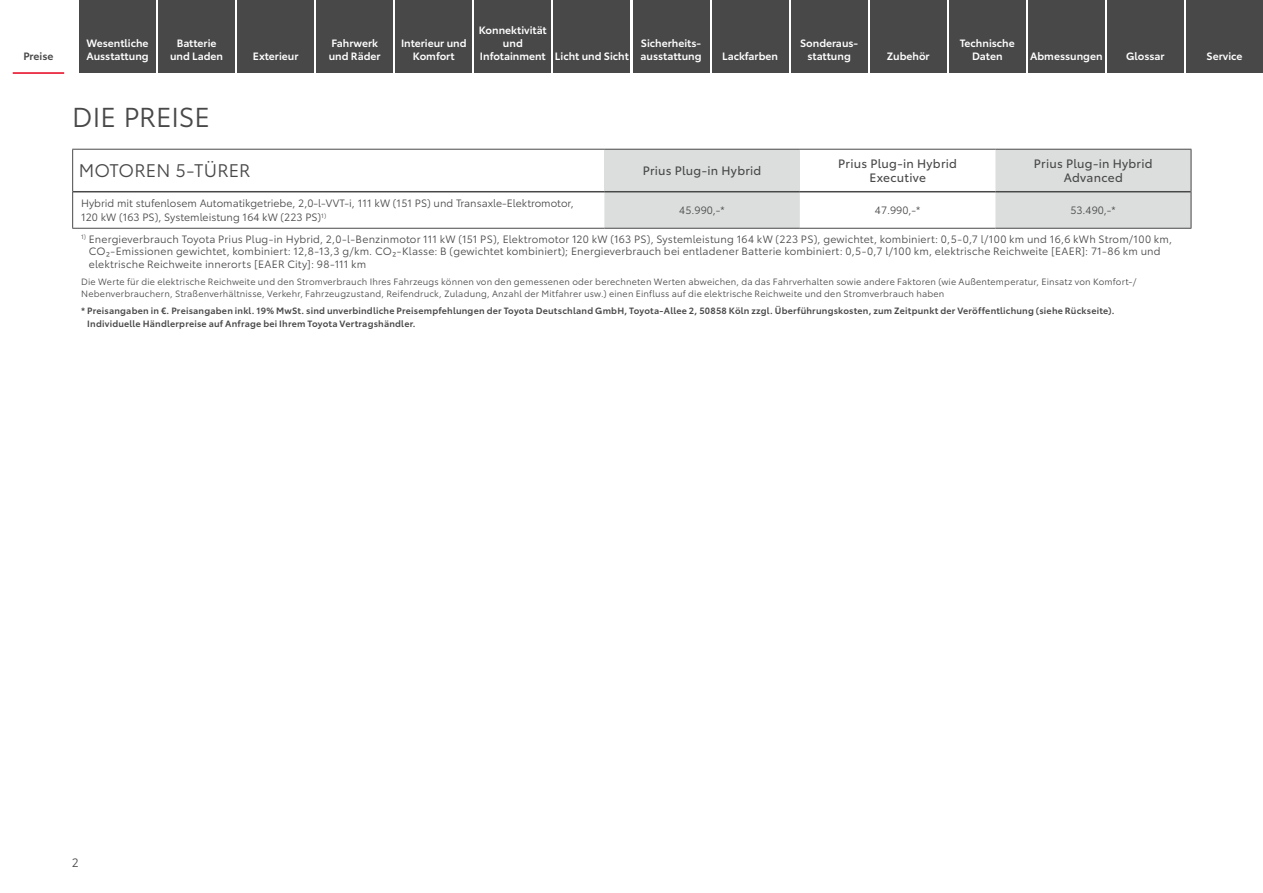
<style>
.page{position:relative;width:1263px;height:893px;background:#fff}
.page>*{position:absolute;margin:0;border:0;box-sizing:border-box;transform-origin:0 0}
.t1{font:27px "Toyota Type";letter-spacing:-.005em;color:#474847}
._1_Kopfzeile_Links{font:18px "Toyota Type";letter-spacing:.005em;color:#474847}
._1_Kopfzeile_mittig_b{font:12px/14.4px "Toyota Type";letter-spacing:.02em;color:#474847;text-align:center}
.t2{font:12px "Toyota Type";color:#474847}
._1_Fußzeile_Energie{font:10.5px/12.6px "Toyota Type";letter-spacing:.015em;color:#474847}
.t3{font:600 10.5px/12.6px "Toyota Type";color:#fff}
._1_Inhalt_GREP{font:10.5px/14.7px "Toyota Type";color:#474847}
._1_Inhalt_mittig_PREIS{font:10.5px "Toyota Type";color:#474847}
._1_Verlinkung_aktuell{font:600 10.5px "Toyota Type";color:#474847}
._1_Fußzeilen{font:9px/12.6px "Toyota Type";letter-spacing:.02em;color:#474847}
._1_Fußzeile_b{font:600 9px/12.6px "Toyota Type";letter-spacing:.025em;color:#474847}
</style>
<div class="page">
<svg style="left:604px;top:150px;width:587px;height:41px;fill:#dcdede"></svg>
<svg style="left:73px;top:192px;width:1118px;height:36px"></svg>
<hr style="left:72px;top:149px;width:532px;height:1px;background:#474847">
<hr style="left:604px;top:149px;width:196px;height:1px;background:#474847">
<hr style="left:800px;top:149px;width:195px;height:1px;background:#474847">
<hr style="left:995px;top:149px;width:196px;height:1px;background:#474847">
<hr style="left:72px;top:228px;width:532px;height:1px;background:#474847">
<hr style="left:800px;top:228px;width:195px;height:1px;background:#474847">
<hr style="left:995px;top:228px;width:196px;height:1px;background:#474847">
<hr style="left:73px;top:191px;width:531px;height:1px;background:#474847">
<hr style="left:604px;top:191px;width:196px;height:1px;background:#474847">
<hr style="left:800px;top:191px;width:195px;height:1px;background:#474847">
<hr style="left:995px;top:191px;width:196px;height:1px;background:#474847">
<hr style="left:604px;top:228px;width:196px;height:1px;background:#474847">
<hr style="left:72px;top:150px;width:1px;height:42px;background:#474847">
<hr style="left:1191px;top:150px;width:1px;height:42px;background:#474847">
<hr style="left:72px;top:192px;width:1px;height:36px;background:#474847">
<hr style="left:1191px;top:192px;width:1px;height:36px;background:#474847">
<div style="left:79px;top:0;width:77px;height:72px;background:#474847"></div>
<div style="left:237px;top:0;width:77px;height:72px;background:#474847"></div>
<div style="left:158px;top:0;width:77px;height:72px;background:#474847"></div>
<div style="left:316px;top:0;width:77px;height:72px;background:#474847"></div>
<div style="left:395px;top:0;width:77px;height:72px;background:#474847"></div>
<div style="left:474px;top:0;width:77px;height:72px;background:#474847"></div>
<div style="left:553px;top:0;width:77px;height:72px;background:#474847"></div>
<div style="left:632px;top:0;width:77px;height:72px;background:#474847"></div>
<div style="left:712px;top:0;width:76px;height:72px;background:#474847"></div>
<div style="left:791px;top:0;width:77px;height:72px;background:#474847"></div>
<div style="left:870px;top:0;width:77px;height:72px;background:#474847"></div>
<div style="left:949px;top:0;width:77px;height:72px;background:#474847"></div>
<div style="left:1028px;top:0;width:77px;height:72px;background:#474847"></div>
<div style="left:1107px;top:0;width:77px;height:72px;background:#474847"></div>
<div style="left:1186px;top:0;width:77px;height:72px;background:#474847"></div>
<hr style="left:13px;top:72px;width:51px;height:2px;background:#e7001d">
<p class="t3" style="left:479px;top:23px;width:69px">Konnektivität</p>
<p class="t3" style="left:503px;top:36px;width:21px">und</p>
<p class="t3" style="left:480px;top:49px;width:150px">Infotainment Licht und Sicht</p>
<p class="t3" style="left:86px;top:36px;width:64px">Wesentliche<br>Ausstattung</p>
<p class="t3" style="left:170px;top:36px;width:55px;text-align:center">Batterie und Laden</p>
<p class="t3" style="left:329px;top:36px;width:53px">Fahrwerk und Räder</p>
<p class="t3" style="left:401px;top:36px;width:67px;text-align:center">Interieur und<br>Komfort</p>
<p class="t3" style="left:640px;top:36px;width:63px">Sicherheits&shy;ausstattung</p>
<p class="t3" style="left:800px;top:36px;width:59px;text-align:center">Sonderaus&shy;stattung</p>
<p class="t3" style="left:960px;top:36px;width:56px">Technische</p>
<p class="t3" style="left:722px;top:49px;width:57px">Lackfarben</p>
<p class="_1_Verlinkung_aktuell" style="left:23px;top:48px;width:32px">Preise</p>
<p class="t3" style="left:972px;top:49px;width:32px">Daten</p>
<p class="t3" style="left:1030px;top:49px;width:74px">Abmessungen</p>
<p class="t3" style="left:1126px;top:49px;width:40px">Glossar</p>
<p class="t3" style="left:1206px;top:49px;width:37px">Service</p>
<p class="t3" style="left:887px;top:49px;width:44px">Zubehör</p>
<p class="t3" style="left:253px;top:49px;width:47px">Exterieur</p>
<h1 class="t1" style="left:72px;top:97px;width:139px">DIE PREISE</h1>
<p class="_1_Kopfzeile_Links" style="left:79px;top:157px;width:173px">MOTOREN 5-TÜRER</p>
<p class="_1_Kopfzeile_mittig_b" style="left:643px;top:163px;width:120px">Prius Plug-in Hybrid</p>
<p class="_1_Kopfzeile_mittig_b" style="left:838px;top:155px;width:120px">Prius Plug-in Hybrid<br>Executive</p>
<p class="_1_Kopfzeile_mittig_b" style="left:1034px;top:155px;width:120px">Prius Plug-in Hybrid<br>Advanced</p>
<p class="_1_Inhalt_GREP" style="left:81px;top:195px;width:494px">Hybrid mit stufenlosem Automatikgetriebe, 2,0-l-VVT-i, 111 kW (151 PS) und Transaxle-Elektromotor,<br>120 kW (163 PS), Systemleistung 164 kW (223 PS)<sup>1)</sup></p>
<p class="_1_Inhalt_mittig_PREIS" style="left:679px;top:203px;width:47px">45.990,-*</p>
<p class="_1_Inhalt_mittig_PREIS" style="left:875px;top:203px;width:47px">47.990,-*</p>
<p class="_1_Inhalt_mittig_PREIS" style="left:1070px;top:203px;width:47px">53.490,-*</p>
<p class="_1_Fußzeile_Energie" style="left:89px;top:232px;width:1085px;text-indent:-8px"><sup>1)</sup> Energieverbrauch Toyota Prius Plug-in Hybrid, 2,0-l-Benzinmotor 111 kW (151 PS), Elektromotor 120 kW (163 PS), Systemleistung 164 kW (223 PS), gewichtet, kombiniert: 0,5-0,7 l/100 km und 16,6 kWh Strom/100 km,<br>CO₂-Emissionen gewichtet, kombiniert: 12,8-13,3 g/km. CO₂-Klasse: B (gewichtet kombiniert); Energieverbrauch bei entladener Batterie kombiniert: 0,5-0,7 l/100 km, elektrische Reichweite [EAER]: 71-86 km und elektrische Reichweite innerorts [EAER City]: 98-111 km</p>
<p class="_1_Fußzeilen" style="left:81px;top:274px;width:1057px">Die Werte für die elektrische Reichweite und den Stromverbrauch Ihres Fahrzeugs können von den gemessenen oder berechneten Werten abweichen, da das Fahrverhalten sowie andere Faktoren (wie Außentemperatur, Einsatz von Komfort-/<br>Nebenverbrauchern, Straßenverhältnisse, Verkehr, Fahrzeugzustand, Reifendruck, Zuladung, Anzahl der Mitfahrer usw.) einen Einfluss auf die elektrische Reichweite und den Stromverbrauch haben</p>
<p class="_1_Fußzeile_b" style="left:87px;top:304px;width:1029px;text-indent:-6px">* Preisangaben in €. Preisangaben inkl. 19% MwSt. sind unverbindliche Preisempfehlungen der Toyota Deutschland GmbH, Toyota-Allee 2, 50858 Köln zzgl. Überführungskosten, zum Zeitpunkt der Veröffentlichung (siehe Rückseite).<br>Individuelle Händlerpreise auf Anfrage bei Ihrem Toyota Vertragshändler.</p>
<p class="t2" style="left:72px;top:854px;width:8px">2</p>
</div>
